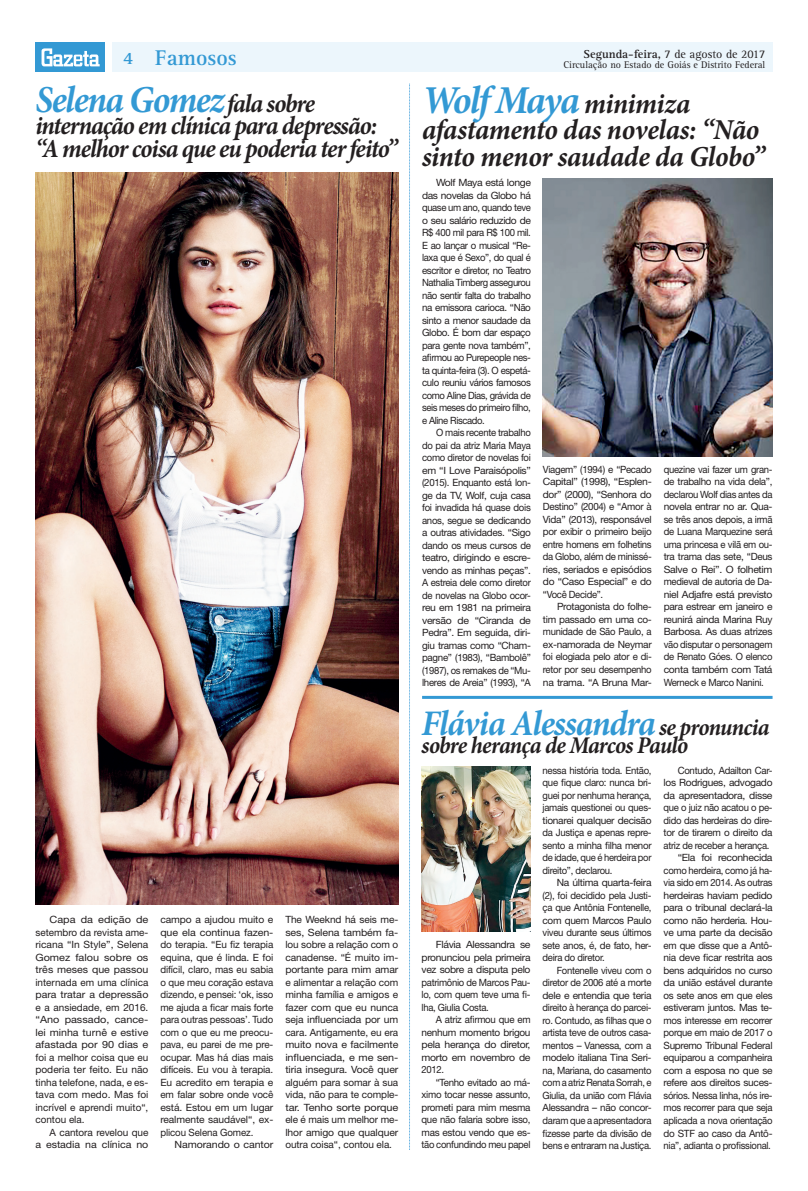
<style>
.page{position:relative;width:808px;height:1191px;background:#fff}
.page>*{position:absolute;margin:0;border:0;box-sizing:border-box;transform-origin:0 0}
.t1{font:italic 700 39.5px "Minion Pro";letter-spacing:-.05em;color:#3399d4;scale:.96 1}
.t2{font:italic 700 38px "Minion Pro";letter-spacing:-.035em;color:#3399d4;scale:.94 1}
.t3{font:italic 700 36px "Minion Pro";letter-spacing:-.03em;color:#3399d4;scale:.94 1}
.t4{font:italic 700 28.9px/26.6px "Minion Pro";letter-spacing:-.01em;color:#231f20;scale:.95 1}
.t5{font:italic 700 26px/22.6px "Minion Pro";letter-spacing:-.04em;color:#231f20;scale:.94 1}
.t6{font:italic 700 24px "Minion Pro";letter-spacing:-.03em;color:#231f20;scale:.94 1}
.t7{font:700 22px "Rotis Serif";color:#3399d4}
.t8{font:12px "Rotis Serif";color:#231f20}
.t9{font:10px/12.5px "Helvetica Neue";letter-spacing:-.03em;color:#231f20;text-align:justify}
.t10{font:10px/12.5px "Helvetica Neue";letter-spacing:-.03em;color:#231f20;text-align:justify;scale:.95 1}
.t11{font:10px/12.5px "Helvetica Neue";letter-spacing:-.03em;color:#231f20;text-align:justify;scale:1.04 1}
.t12{font:10px/12.5px "Helvetica Neue";letter-spacing:-.03em;color:#231f20;text-align:justify;scale:.96 1}
.t13{font:10px/12.5px "Helvetica Neue";letter-spacing:-.03em;color:#231f20;text-align:justify;scale:1.09 1}
.t14{font:10px "Rotis Serif";color:#231f20}
.t15{font:10px/12.5px "Helvetica Neue";letter-spacing:-.01em;color:#231f20;text-align:right}
.t16{font:10px "Helvetica Neue";letter-spacing:-.01em;color:#231f20;scale:1.07 1}
.s1{font-weight:700}
.s2{font-size:18px}
.s3{font-size:26px;color:#231f20}
.s4{font-size:28.9px;color:#231f20}
.s5{font-size:24px;color:#231f20}
</style>
<div class="page">
<svg style="left:409px;top:84px;width:1px;height:1066px"></svg>
<div style="left:112px;top:43px;width:660px;height:29px;background:#ecf6fc"></div>
<div style="left:35px;top:43px;width:70px;height:29px;background:#3399d4"></div>
<svg style="left:42px;top:48px;width:58px;height:18px"></svg>
<hr style="left:422px;top:696px;width:350px;height:3px;background:#3399d4">
<img style="left:421px;top:766px;width:109px;height:165px">
<img style="left:543px;top:178px;width:229px;height:278px">
<img style="left:35px;top:173px;width:363px;height:731px">
<p class="t8" style="left:584px;top:49px;width:183px"><span class="s1">Segunda-feira,</span> 7 de agosto de 2017</p>
<h3 class="t7" style="left:123px;top:50px;width:115px"><span class="s2">4</span> Famosos</h3>
<p class="t14" style="left:563px;top:61px;width:203px">Circulação no Estado de Goiás e Distrito Federal</p>
<h2 class="t2" style="left:35px;top:76px;width:299px">Selena Gomez<span class="s3">fala sobre</span></h2>
<h3 class="t5" style="left:35px;top:114px;width:387px">internação em clínica para depressão: “A melhor coisa que eu poderia ter feito”</h3>
<p class="t13" style="left:35px;top:914px;width:105px;text-indent:14px">Capa da edição de setembro da revista ame&shy;ricana “In Style”, Selena Gomez falou sobre os três meses que passou internada em uma clínica para tratar a depressão e a ansiedade, em 2016. “Ano passado, cance&shy;lei minha turnê e estive afastada por 90 dias e foi a melhor coisa que eu poderia ter feito. Eu não tinha telefone, nada, e es&shy;tava com medo. Mas foi incrível e aprendi muito“, contou ela.</p>
<p class="t15" style="left:35px;top:1127px;width:114px">A cantora revelou que<br>a estadia na clínica no</p>
<p class="t9" style="left:160px;top:914px;width:114px">campo a ajudou muito e que ela continua fazen&shy;do terapia. “Eu fiz terapia equina, que é linda. E foi difícil, claro, mas eu sabia o que meu coração estava dizendo, e pensei: ‘ok, isso me ajuda a ficar mais forte para outras pessoas’. Tudo com o que eu me preocu&shy;pava, eu parei de me pre&shy;ocupar. Mas há dias mais difíceis. Eu vou à terapia.<br>Eu acredito em terapia e em falar sobre onde você está. Estou em um lugar realmente saudável“, ex&shy;plicou Selena Gomez.</p>
<p class="t16" style="left:175px;top:1141px;width:94px">Namorando o cantor</p>
<p class="t9" style="left:285px;top:914px;width:114px">The Weeknd há seis me&shy;ses, Selena também fa&shy;lou sobre a relação com o canadense. “É muito im&shy;portante para mim amar e alimentar a relação com minha família e amigos e fazer com que eu nunca seja influenciada por um cara. Antigamente, eu era muito nova e facilmente influenciada, e me sen&shy;tiria insegura. Você quer alguém para somar à sua vida, não para te comple&shy;tar. Tenho sorte porque ele é mais um melhor me&shy;lhor amigo que qualquer outra coisa“, contou ela.</p>
<h1 class="t1" style="left:422px;top:76px;width:281px">Wolf Maya <span class="s4">minimiza</span></h1>
<h3 class="t4" style="left:422px;top:116px;width:363px">afastamento das novelas: “Não sinto menor saudade da Globo”</h3>
<p class="t11" style="left:422px;top:177px;width:106px;text-indent:14px">Wolf Maya está longe das novelas da Globo há quase um ano, quando teve o seu salário reduzido de R$ 400 mil para R$ 100 mil.<br>E ao lançar o musical “Re&shy;laxa que é Sexo”, do qual é escritor e diretor, no Teatro Nathalia Timberg assegurou não sentir falta do trabalho na emissora carioca. “Não sinto a menor saudade da Globo. É bom dar espaço para gente nova também”, afirmou ao Purepeople nes&shy;ta quinta-feira (3). O espetá&shy;culo reuniu vários famosos como Aline Dias, grávida de seis meses do primeiro filho, e Aline Riscado.</p>
<p class="t10" style="left:422px;top:427px;width:116px;text-indent:14px">O mais recente trabalho do pai da atriz Maria Maya como diretor de novelas foi em “I Love Paraisópolis” (2015). Enquanto está lon&shy;ge da TV, Wolf, cuja casa foi invadida há quase dois anos, segue se dedicando a outras atividades. “Sigo dando os meus cursos de teatro, dirigindo e escre&shy;vendo as minhas peças”.<br>A estreia dele como diretor de novelas na Globo ocor&shy;reu em 1981 na primeira versão de “Ciranda de Pedra”. Em seguida, diri&shy;giu tramas como “Cham&shy;pagne” (1983), “Bambolê” (1987), os remakes de “Mu&shy;lheres de Areia” (1993), “A</p>
<p class="t12" style="left:543px;top:464px;width:115px">Viagem” (1994) e “Pecado Capital” (1998), “Esplen&shy;dor” (2000), “Senhora do Destino” (2004) e “Amor à Vida” (2013), responsável por exibir o primeiro beijo entre homens em folhetins da Globo, além de minissé&shy;ries, seriados e episódios do “Caso Especial” e do “Você Decide”.</p>
<p class="t9" style="left:543px;top:601px;width:110px;text-indent:14px">Protagonista do folhe&shy;tim passado em uma co&shy;munidade de São Paulo, a ex-namorada de Neymar foi elogiada pelo ator e di&shy;retor por seu desempenho na trama. “A Bruna Mar-</p>
<p class="t10" style="left:664px;top:464px;width:116px">quezine vai fazer um gran&shy;de trabalho na vida dela”, declarou Wolf dias antes da novela entrar no ar. Qua&shy;se três anos depois, a irmã de Luana Marquezine será uma princesa e vilã em ou&shy;tra trama das sete, “Deus Salve o Rei”. O folhetim medieval de autoria de Da&shy;niel Adjafre está previsto para estrear em janeiro e reunirá ainda Marina Ruy Barbosa. As duas atrizes vão disputar o personagem de Renato Góes. O elenco conta também com Tatá Werneck e Marco Nanini.</p>
<h3 class="t3" style="left:421px;top:701px;width:372px">Flávia Alessandra <span class="s5">se pronuncia</span></h3>
<h3 class="t6" style="left:421px;top:731px;width:285px">sobre herança de Marcos Paulo</h3>
<p class="t11" style="left:421px;top:939px;width:106px;text-indent:14px">Flávia Alessandra se pronunciou pela primeira vez sobre a disputa pelo patrimônio de Marcos Pau&shy;lo, com quem teve uma fi&shy;lha, Giulia Costa.</p>
<p class="t12" style="left:421px;top:1014px;width:115px;text-indent:14px">A atriz afirmou que em nenhum momento brigou pela herança do diretor, morto em novembro de 2012.</p>
<p class="t9" style="left:421px;top:1076px;width:110px;text-indent:14px">“Tenho evitado ao má&shy;ximo tocar nesse assunto, prometi para mim mesma que não falaria sobre isso, mas estou vendo que es&shy;tão confundindo meu papel</p>
<p class="t12" style="left:542px;top:765px;width:115px">nessa história toda. Então, que fique claro: nunca bri&shy;guei por nenhuma herança, jamais questionei ou ques&shy;tionarei qualquer decisão da Justiça e apenas repre&shy;sento a minha filha menor de idade, que é herdeira por direito”, declarou.</p>
<p class="t9" style="left:542px;top:877px;width:110px;text-indent:14px">Na última quarta-feira (2), foi decidido pela Justi&shy;ça que Antônia Fontenelle, com quem Marcos Paulo viveu durante seus últimos sete anos, é, de fato, her&shy;deira do diretor.</p>
<p class="t10" style="left:542px;top:965px;width:116px;text-indent:14px">Fontenelle viveu com o diretor de 2006 até a morte dele e entendia que teria direito à herança do parcei&shy;ro. Contudo, as filhas que o artista teve de outros casa&shy;mentos – Vanessa, com a modelo italiana Tina Seri&shy;na, Mariana, do casamento com a atriz Renata Sorrah, e Giulia, da união com Flávia Alessandra – não concor&shy;daram que a apresentadora fizesse parte da divisão de bens e entraram na Justiça.</p>
<p class="t12" style="left:678px;top:765px;width:100px">Contudo, Adailton Car-</p>
<p class="t9" style="left:663px;top:777px;width:110px">los Rodrigues, advogado</p>
<p class="t11" style="left:663px;top:790px;width:106px">da apresentadora, disse</p>
<p class="t10" style="left:663px;top:802px;width:116px">que o juiz não acatou o pe-</p>
<p class="t10" style="left:663px;top:815px;width:116px">dido das herdeiras do dire-</p>
<p class="t9" style="left:663px;top:827px;width:110px">tor de tirarem o direito da</p>
<p class="t10" style="left:663px;top:840px;width:113px">atriz de receber a herança.</p>
<p class="t11" style="left:678px;top:852px;width:93px">“Ela foi reconhecida</p>
<p class="t10" style="left:663px;top:865px;width:116px">como herdeira, como já ha-</p>
<p class="t10" style="left:663px;top:877px;width:116px">via sido em 2014. As outras</p>
<p class="t11" style="left:663px;top:890px;width:106px">herdeiras haviam pedido</p>
<p class="t9" style="left:663px;top:902px;width:110px">para o tribunal declará-la</p>
<p class="t9" style="left:663px;top:915px;width:110px">como não herderia. Hou-</p>
<p class="t9" style="left:663px;top:927px;width:110px">ve uma parte da decisão</p>
<p class="t9" style="left:663px;top:940px;width:110px">em que disse que a Antô-</p>
<p class="t9" style="left:663px;top:952px;width:110px">nia deve ficar restrita aos</p>
<p class="t9" style="left:663px;top:965px;width:110px">bens adquiridos no curso</p>
<p class="t9" style="left:663px;top:977px;width:110px">da união estável durante</p>
<p class="t9" style="left:663px;top:990px;width:110px">os sete anos em que eles</p>
<p class="t9" style="left:663px;top:1002px;width:110px">estiveram juntos. Mas te-</p>
<p class="t9" style="left:663px;top:1015px;width:110px">mos interesse em recorrer</p>
<p class="t10" style="left:663px;top:1027px;width:116px">porque em maio de 2017 o</p>
<p class="t9" style="left:663px;top:1040px;width:110px">Supremo Tribunal Federal</p>
<p class="t9" style="left:663px;top:1052px;width:110px">equiparou a companheira</p>
<p class="t9" style="left:663px;top:1065px;width:110px">com a esposa no que se</p>
<p class="t9" style="left:663px;top:1077px;width:110px">refere aos direitos suces-</p>
<p class="t10" style="left:663px;top:1090px;width:116px">sórios. Nessa linha, nós ire-</p>
<p class="t10" style="left:663px;top:1102px;width:116px">mos recorrer para que seja</p>
<p class="t10" style="left:663px;top:1115px;width:116px">aplicada a nova orientação</p>
<p class="t9" style="left:663px;top:1127px;width:110px">do STF ao caso da Antô-</p>
<p class="t10" style="left:663px;top:1140px;width:115px">nia”, adianta o profissional.</p>
</div>
